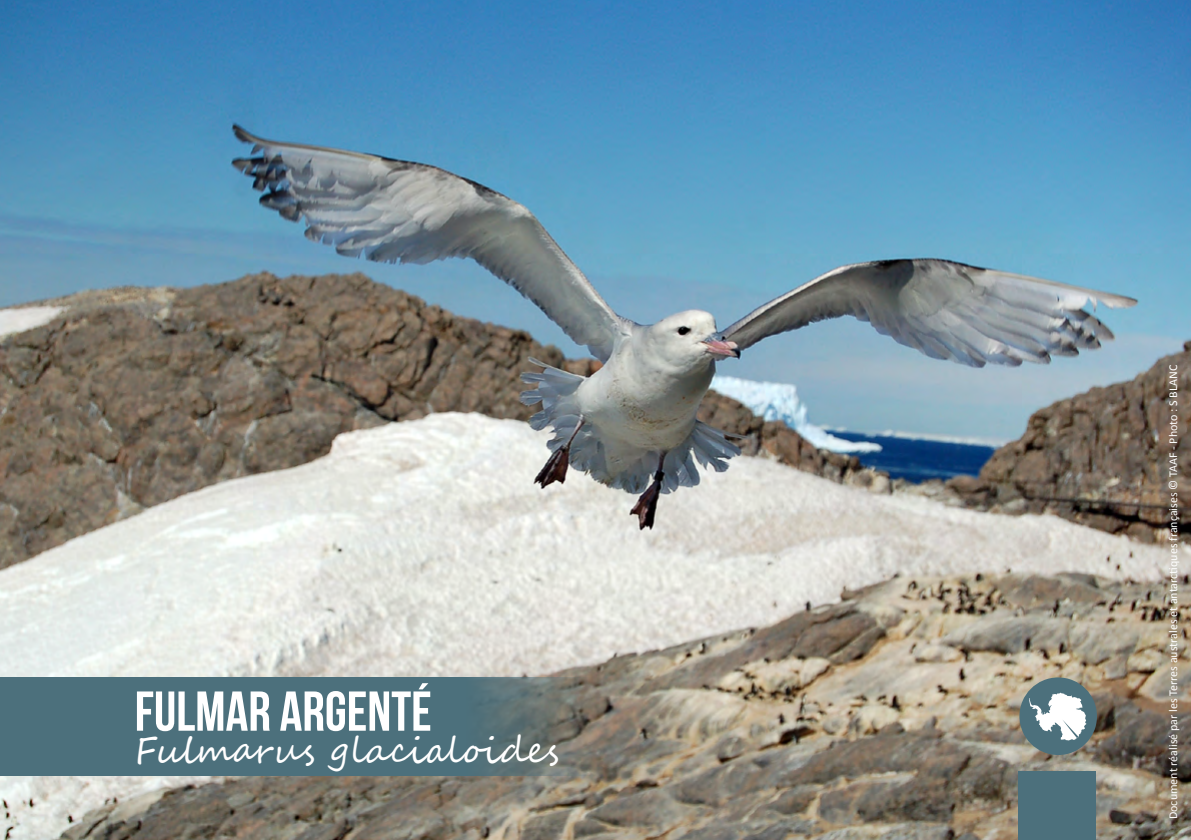
<style>
.page{position:relative;width:1191px;height:840px;background:#fff}
.page>*{position:absolute;margin:0;border:0;box-sizing:border-box;transform-origin:0 0}
.t1{font:700 56px "Bebas Neue";color:#fff}
.t2{font:36px "Segoe Script";color:#fff}
.t3{font:12px "Calibri";color:#fff}
</style>
<div class="page">
<img style="left:0;top:0;width:1191px;height:839px">
<div style="left:1019px;top:677px;width:78px;height:77px;background:#4c707c;border-radius:50%"></div>
<svg style="left:1029px;top:692px;width:58px;height:48px"></svg>
<div style="left:1018px;top:771px;width:77px;height:68px;background:#4c707c"></div>
<svg style="left:0;top:677px;width:641px;height:98px;background:#557178"></svg>
<h1 class="t1" style="left:135px;top:680px;width:299px">FULMAR ARGENTé</h1>
<h2 class="t2" style="left:135px;top:721px;width:426px">Fulmarus glacialoides</h2>
<p class="t3" style="left:1165px;top:818px;width:455px;rotate:-90deg">Document réalisé par les Terres australes et antarctiques françaises © TAAF - Photo : S BLANC</p>
</div>
